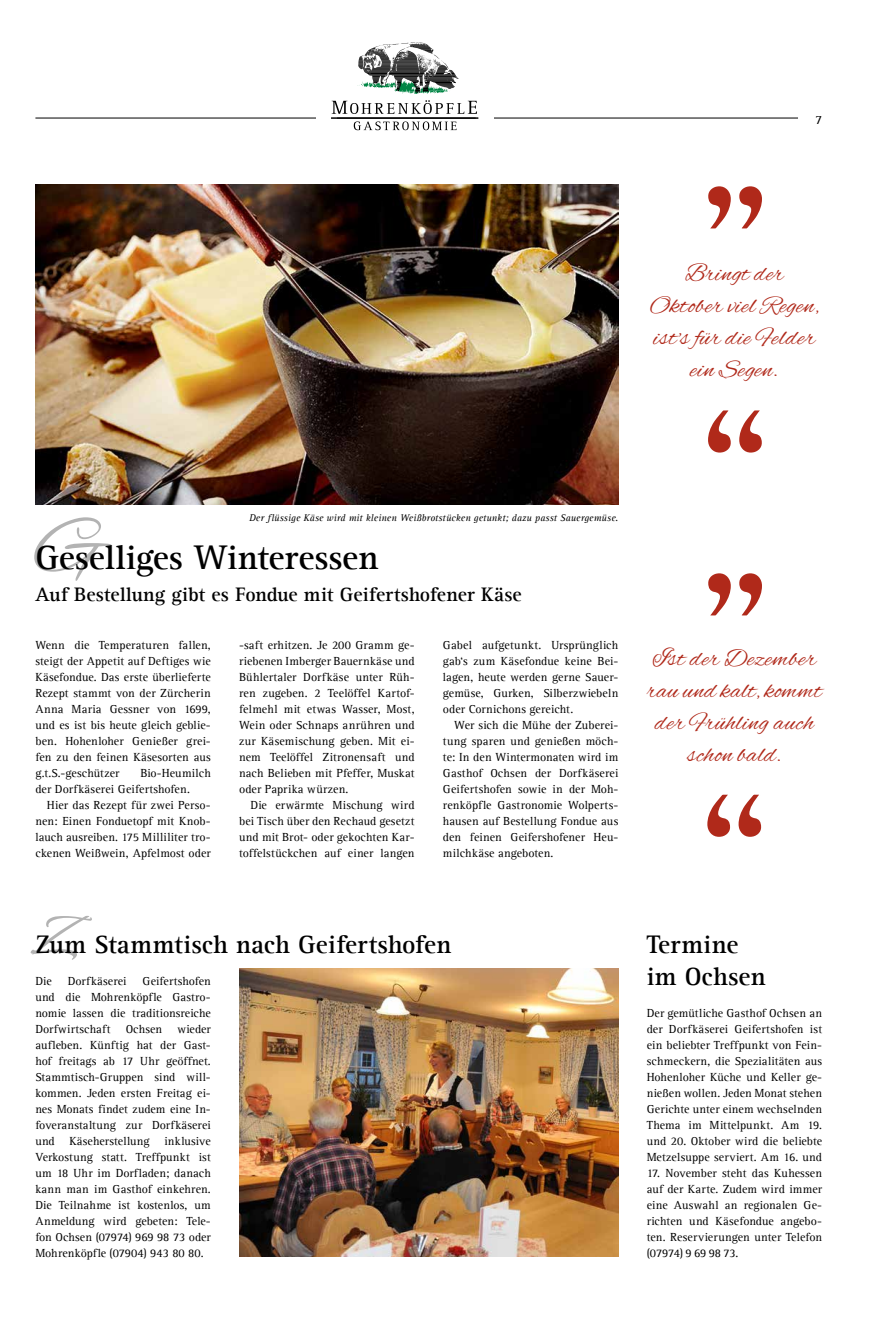
<style>
.page{position:relative;width:893px;height:1333px;background:#fff}
.page>*{position:absolute;margin:0;border:0;box-sizing:border-box;transform-origin:0 0}
.t1{font:80px "Alex Brush";color:#000}
.t2{font:60px "Alex Brush";color:#000}
.t3{font:700 35px "Agfa Rotis Serif";letter-spacing:-.005em;color:#000}
.t4{font:700 26px/32px "Agfa Rotis Serif";letter-spacing:.01em;color:#000}
.t5{font:25px/32px "Alex Brush";letter-spacing:.025em;color:#b0291a;text-align:center}
.t6{font:700 20px "Agfa Rotis Serif";letter-spacing:.005em;color:#000}
.t7{font:13px "Agfa Rotis Serif";color:#000}
.t8{font:12px/16px "Agfa Rotis Serif";letter-spacing:.01em;color:#000;text-align:justify}
.t9{font:italic 10px "Agfa Rotis Serif";letter-spacing:.01em;color:#000}
</style>
<div class="page">
<img style="left:239px;top:968px;width:379px;height:288px">
<img style="left:35px;top:184px;width:583px;height:320px">
<hr style="left:35px;top:118px;width:763px;height:1px;background:#000">
<div style="left:316px;top:43px;width:177px;height:97px;background:#fff"></div>
<svg style="left:358px;top:43px;width:100px;height:51px"></svg>
<svg style="left:332px;top:100px;width:145px;height:14px"></svg>
<svg style="left:354px;top:121px;width:103px;height:9px"></svg>
<hr style="left:331px;top:118px;width:147px;height:1px;background:#000">
<svg style="left:708px;top:186px;width:54px;height:43px"></svg>
<svg style="left:708px;top:410px;width:54px;height:43px"></svg>
<svg style="left:708px;top:573px;width:54px;height:43px"></svg>
<svg style="left:707px;top:794px;width:55px;height:43px"></svg>
<p class="t7" style="left:815px;top:111px;width:8px">7</p>
<h3 class="t5" style="left:650px;top:259px;width:171px">Bringt der<br>Oktober viel Regen, ist’s für die Felder ein Segen.</h3>
<p class="t9" style="left:249px;top:511px;width:371px">Der flüssige Käse wird mit kleinen Weißbrotstücken getunkt; dazu passt Sauergemüse.</p>
<h1 class="t1" style="left:35px;top:502px;width:68px">G</h1>
<h3 class="t3" style="left:35px;top:536px;width:345px">Geselliges Winteressen</h3>
<h3 class="t6" style="left:35px;top:582px;width:488px">Auf Bestellung gibt es Fondue mit Geifertshofener Käse</h3>
<p class="t8" style="left:35px;top:636px;width:177px">Wenn die Temperaturen fallen, steigt der Appetit auf Deftiges wie Käsefondue. Das erste überlieferte Rezept stammt von der Zürcherin Anna Maria Gessner von 1699, und es ist bis heute gleich geblie&shy;ben. Hohenloher Genießer grei&shy;fen zu den feinen Käsesorten aus g.t.S.-geschützer</p>
<p class="t8" style="left:35px;top:764px;width:177px;text-indent:105px">Bio-Heumilch der Dorfkäserei Geifertshofen.</p>
<p class="t8" style="left:35px;top:796px;width:177px;text-indent:11px">Hier das Rezept für zwei Perso&shy;nen: Einen Fonduetopf mit Knob&shy;lauch ausreiben. 175 Milliliter tro&shy;ckenen Weißwein, Apfelmost oder</p>
<p class="t8" style="left:239px;top:636px;width:177px">-saft erhitzen. Je 200 Gramm ge&shy;riebenen Imberger Bauernkäse und Bühlertaler Dorfkäse unter Rüh&shy;ren zugeben. 2 Teelöffel Kartof&shy;felmehl mit etwas Wasser, Most, Wein oder Schnaps anrühren und zur Käsemischung geben. Mit ei&shy;nem Teelöffel Zitronensaft und nach Belieben mit Pfeffer, Muskat oder Paprika würzen.</p>
<p class="t8" style="left:239px;top:796px;width:177px;text-indent:11px">Die erwärmte Mischung wird bei Tisch über den Rechaud gesetzt und mit Brot- oder gekochten Kar&shy;toffelstückchen auf einer langen</p>
<p class="t8" style="left:443px;top:636px;width:177px">Gabel aufgetunkt. Ursprünglich gab‘s zum Käsefondue keine Bei&shy;lagen, heute werden gerne Sauer&shy;gemüse, Gurken, Silberzwiebeln oder Cornichons gereicht.</p>
<p class="t8" style="left:443px;top:716px;width:177px;text-indent:11px">Wer sich die Mühe der Zuberei&shy;tung sparen und genießen möch&shy;te: In den Wintermonaten wird im Gasthof Ochsen der Dorfkäserei Geifertshofen sowie in der Moh&shy;renköpfle Gastronomie Wolperts&shy;hausen auf Bestellung Fondue aus den feinen Geifershofener Heu&shy;milchkäse angeboten.</p>
<h2 class="t2" style="left:35px;top:903px;width:46px">Z</h2>
<h3 class="t4" style="left:35px;top:928px;width:417px">Zum Stammtisch nach Geifertshofen</h3>
<p class="t8" style="left:35px;top:972px;width:18px">Die</p>
<p class="t8" style="left:68px;top:972px;width:60px">Dorfkäserei</p>
<p class="t8" style="left:35px;top:972px;width:177px;text-indent:107px">Geifertshofen und die Mohrenköpfle Gastro&shy;nomie lassen die traditionsreiche Dorfwirtschaft</p>
<p class="t8" style="left:35px;top:1020px;width:177px;text-indent:142px">wieder aufleben. Künftig hat der Gast&shy;hof freitags ab 17 Uhr geöffnet.<br>Stammtisch-Gruppen sind will&shy;kommen. Jeden ersten Freitag ei&shy;nes Monats findet zudem eine In&shy;foveranstaltung zur Dorfkäserei und Käseherstellung inklusive Verkostung statt. Treffpunkt ist um 18 Uhr im Dorfladen; danach kann man im Gasthof einkehren.<br>Die Teilnahme ist kostenlos, um Anmeldung wird gebeten: Tele&shy;fon Ochsen (07974) 969 98 73 oder Mohrenköpfle (07904) 943 80 80.</p>
<p class="t8" style="left:126px;top:1020px;width:38px">Ochsen</p>
<h3 class="t5" style="left:647px;top:643px;width:176px">Ist der Dezember rau und kalt, kommt der Frühling auch schon bald.</h3>
<h3 class="t4" style="left:647px;top:928px;width:121px">Termine im Ochsen</h3>
<p class="t8" style="left:647px;top:1004px;width:177px">Der gemütliche Gasthof Ochsen an der Dorfkäserei Geifertshofen ist ein beliebter Treffpunkt von Fein&shy;schmeckern, die Spezialitäten aus Hohenloher Küche und Keller ge&shy;nießen wollen. Jeden Monat stehen Gerichte unter einem wechselnden Thema im Mittelpunkt. Am 19. und 20. Oktober wird die beliebte Metzelsuppe serviert. Am 16. und</p>
<p class="t8" style="left:647px;top:1164px;width:177px">17. November steht das Kuhessen auf der Karte. Zudem wird immer eine Auswahl an regionalen Ge&shy;richten und Käsefondue angebo&shy;ten. Reservierungen unter Telefon (07974) 9 69 98 73.</p>
</div>
